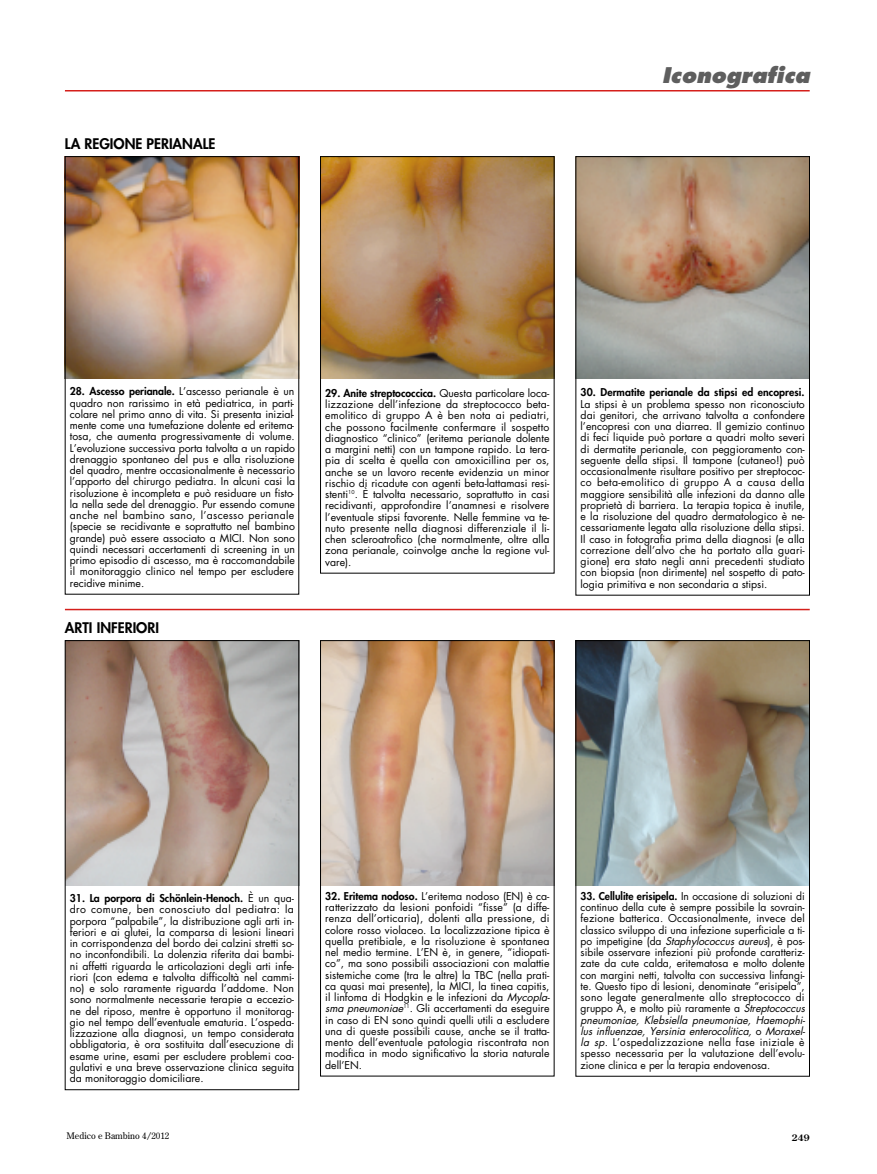
<style>
.page{position:relative;width:877px;height:1174px;background:#fff}
.page>*{position:absolute;margin:0;border:0;box-sizing:border-box;transform-origin:0 0}
.t1{font:italic 800 21px "Futura";color:#5e5e5e}
.t2{font:800 14.25px "Futura";color:#000}
.t3{font:10.5px/11.2px "Futura";color:#000;text-align:justify}
.t4{font:800 10.5px "Futura";letter-spacing:.005em;color:#000}
.t5{font:9px "Century Old Style";color:#000}
.t6{font:700 9px "Century Old Style";color:#000}
.s1{font-weight:800}
.s2{font-style:italic}
</style>
<div class="page">
<hr style="left:65px;top:90px;width:744px;height:1px;background:#d51f1b">
<img style="left:67px;top:642px;width:230px;height:243px">
<img style="left:322px;top:642px;width:230px;height:243px">
<img style="left:577px;top:642px;width:230px;height:243px">
<img style="left:67px;top:158px;width:230px;height:220px">
<img style="left:322px;top:158px;width:230px;height:220px">
<img style="left:577px;top:158px;width:230px;height:220px">
<hr style="left:65px;top:608px;width:744px;height:2px;background:#d51f1b">
<div style="left:65px;top:156px;width:234px;height:438px;border:1px solid #000"></div>
<div style="left:320px;top:156px;width:234px;height:417px;border:1px solid #000"></div>
<div style="left:575px;top:640px;width:234px;height:436px;border:1px solid #000"></div>
<div style="left:320px;top:640px;width:234px;height:436px;border:1px solid #000"></div>
<div style="left:65px;top:640px;width:234px;height:449px;border:1px solid #000"></div>
<h2 class="t2" style="left:65px;top:134px;width:152px">LA REGIONE PERIANALE</h2>
<h1 class="t1" style="left:661px;top:62px;width:149px">Iconografica</h1>
<p class="t3" style="left:70px;top:385px;width:227px"><span class="s1">28. Ascesso perianale.</span> L’ascesso perianale è un quadro non rarissimo in età pediatrica, in parti&shy;colare nel primo anno di vita. Si presenta inizial&shy;mente come una tumefazione dolente ed eritema&shy;tosa, che aumenta progressivamente di volume.<br>L’evoluzione successiva porta talvolta a un rapido drenaggio spontaneo del pus e alla risoluzione del quadro, mentre occasionalmente è necessario l’apporto del chirurgo pediatra. In alcuni casi la risoluzione è incompleta e può residuare un fisto&shy;la nella sede del drenaggio. Pur essendo comune anche nel bambino sano, l’ascesso perianale (specie se recidivante e soprattutto nel bambino grande) può essere associato a MICI. Non sono quindi necessari accertamenti di screening in un primo episodio di ascesso, ma è raccomandabile il monitoraggio clinico nel tempo per escludere recidive minime.</p>
<p class="t3" style="left:325px;top:387px;width:226px"><span class="s1">29. Anite streptococcica.</span> Questa particolare loca&shy;lizzazione dell’infezione da streptococco beta&shy;emolitico di gruppo A è ben nota ai pediatri, che possono facilmente confermare il sospetto diagnostico “clinico” (eritema perianale dolente a margini netti) con un tampone rapido. La tera&shy;pia di scelta è quella con amoxicillina per os, anche se un lavoro recente evidenzia un minor rischio di ricadute con agenti beta-lattamasi resi&shy;stenti<sup>10</sup>. È talvolta necessario, soprattutto in casi recidivanti, approfondire l’anamnesi e risolvere l’eventuale stipsi favorente. Nelle femmine va te&shy;nuto presente nella diagnosi differenziale il li&shy;chen scleroatrofico (che normalmente, oltre alla zona perianale, coinvolge anche la regione vul&shy;vare).</p>
<h2 class="t2" style="left:65px;top:618px;width:96px">ARTI INFERIORI</h2>
<p class="t4" style="left:580px;top:385px;width:225px">30. Dermatite perianale da stipsi ed encopresi.</p>
<p class="t3" style="left:580px;top:398px;width:226px">La stipsi è un problema spesso non riconosciuto dai genitori, che arrivano talvolta a confondere l’encopresi con una diarrea. Il gemizio continuo di feci liquide può portare a quadri molto severi di dermatite perianale, con peggioramento con&shy;seguente della stipsi. Il tampone (cutaneo!) può occasionalmente risultare positivo per streptococ&shy;co beta-emolitico di gruppo A a causa della maggiore sensibilità alle infezioni da danno alle proprietà di barriera. La terapia topica è inutile, e la risoluzione del quadro dermatologico è ne&shy;cessariamente legata alla risoluzione della stipsi.<br>Il caso in fotografia prima della diagnosi (e alla correzione dell’alvo che ha portato alla guari&shy;gione) era stato negli anni precedenti studiato con biopsia (non dirimente) nel sospetto di pato&shy;logia primitiva e non secondaria a stipsi.</p>
<p class="t3" style="left:70px;top:892px;width:226px"><span class="s1">31. La porpora di Schönlein-Henoch.</span> È un qua&shy;dro comune, ben conosciuto dal pediatra: la porpora “palpabile”, la distribuzione agli arti in&shy;feriori e ai glutei, la comparsa di lesioni lineari in corrispondenza del bordo dei calzini stretti so&shy;no inconfondibili. La dolenzia riferita dai bambi&shy;ni affetti riguarda le articolazioni degli arti infe&shy;riori (con edema e talvolta difficoltà nel cammi&shy;no) e solo raramente riguarda l’addome. Non sono normalmente necessarie terapie a eccezio&shy;ne del riposo, mentre è opportuno il monitorag&shy;gio nel tempo dell’eventuale ematuria. L’ospeda&shy;lizzazione alla diagnosi, un tempo considerata obbligatoria, è ora sostituita dall’esecuzione di esame urine, esami per escludere problemi coa&shy;gulativi e una breve osservazione clinica seguita da monitoraggio domiciliare.</p>
<p class="t3" style="left:325px;top:890px;width:226px"><span class="s1">32. Eritema nodoso.</span> L’eritema nodoso (EN) è ca&shy;ratterizzato da lesioni ponfoidi “fisse” (a diffe&shy;renza dell’orticaria), dolenti alla pressione, di colore rosso violaceo. La localizzazione tipica è quella pretibiale, e la risoluzione è spontanea nel medio termine. L’EN è, in genere, “idiopati&shy;co”, ma sono possibili associazioni con malattie sistemiche come (tra le altre) la TBC (nella prati&shy;ca quasi mai presente), la MICI, la tinea capitis, il linfoma di Hodgkin e le infezioni da <span class="s2">Mycopla&shy;sma pneumoniae</span><sup>11</sup>. Gli accertamenti da eseguire in caso di EN sono quindi quelli utili a escludere una di queste possibili cause, anche se il tratta&shy;mento dell’eventuale patologia riscontrata non modifica in modo significativo la storia naturale dell’EN.</p>
<p class="t3" style="left:580px;top:890px;width:226px"><span class="s1">33. Cellulite erisipela.</span> In occasione di soluzioni di continuo della cute è sempre possibile la sovrain&shy;fezione batterica. Occasionalmente, invece del classico sviluppo di una infezione superficiale a ti&shy;po impetigine (da <span class="s2">Staphylococcus aureus</span>), è pos&shy;sibile osservare infezioni più profonde caratteriz&shy;zate da cute calda, eritematosa e molto dolente con margini netti, talvolta con successiva linfangi&shy;te. Questo tipo di lesioni, denominate “erisipela”, sono legate generalmente allo streptococco di gruppo A, e molto più raramente a <span class="s2">Streptococcus pneumoniae, Klebsiella pneumoniae, Haemophi&shy;lus influenzae, Yersinia enterocolitica,</span> o <span class="s2">Moraxel&shy;la sp.</span> L’ospedalizzazione nella fase iniziale è spesso necessaria per la valutazione dell’evolu&shy;zione clinica e per la terapia endovenosa.</p>
<p class="t5" style="left:66px;top:1130px;width:104px">Medico e Bambino 4/2012</p>
<p class="t6" style="left:791px;top:1131px;width:19px">249</p>
</div>
